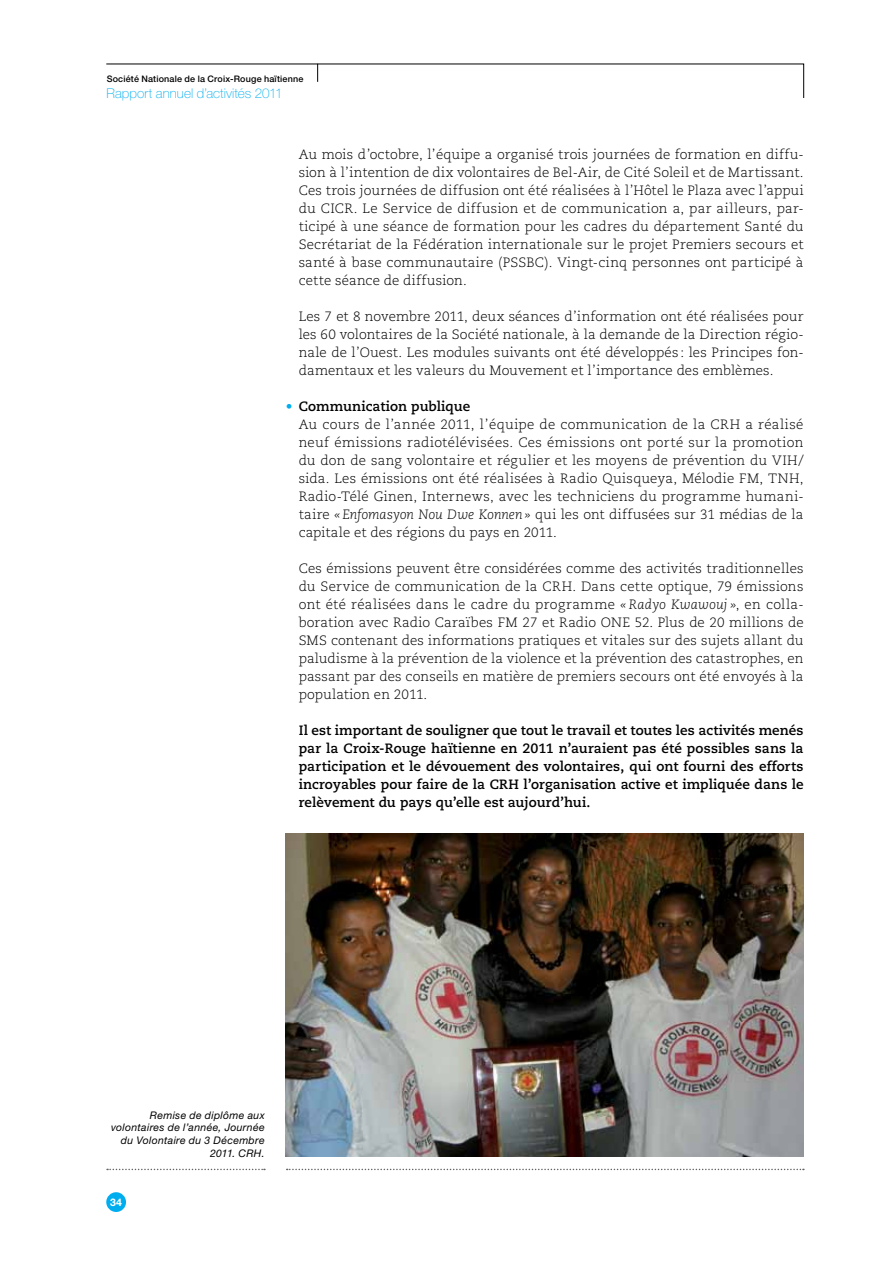
<style>
.page{position:relative;width:893px;height:1263px;background:#fff}
.page>*{position:absolute;margin:0;border:0;box-sizing:border-box;transform-origin:0 0}
.t1{font:300 13.5px/18px "Caecilia";letter-spacing:.01em;color:#000;text-align:justify}
.t2{font:700 13.5px/18px "Caecilia LT Std";color:#000;text-align:justify}
.t3{font:100 13.5px "Helvetica Neue";letter-spacing:.005em;color:#00aeef}
.t4{font:italic 10.5px/12.6px "Helvetica Neue";letter-spacing:.03em;color:#000;text-align:right}
.t5{font:700 10.5px "Helvetica Neue";color:#fff}
.t6{font:500 9px "Helvetica Neue";letter-spacing:.02em;color:#000}
.s1{font-weight:300;color:#00aeef}
.s2{font-family:"Caecilia LT Std";font-style:italic}
</style>
<div class="page">
<svg style="left:107px;top:1169px;width:158px;height:1px"></svg>
<svg style="left:287px;top:1169px;width:517px;height:1px"></svg>
<div style="left:106px;top:1192px;width:20px;height:20px;background:#00aeef;border-radius:50%"></div>
<svg style="left:106px;top:64px;width:698px;height:34px"></svg>
<img style="left:286px;top:834px;width:518px;height:323px">
<p class="t6" style="left:107px;top:73px;width:198px">Société Nationale de la Croix-Rouge haïtienne</p>
<p class="t3" style="left:107px;top:86px;width:178px">Rapport annuel d’activités 2011</p>
<p class="t1" style="left:299px;top:145px;width:506px">Au mois d’octobre, l’équipe a organisé trois journées de formation en diffu&shy;sion à l’intention de dix volontaires de Bel-Air, de Cité Soleil et de Martissant.<br>Ces trois journées de diffusion ont été réalisées à l’Hôtel le Plaza avec l’appui du CICR. Le Service de diffusion et de communication a, par ailleurs, par&shy;ticipé à une séance de formation pour les cadres du département Santé du Secrétariat de la Fédération internationale sur le projet Premiers secours et santé à base communautaire (PSSBC). Vingt-cinq personnes ont participé à cette séance de diffusion.</p>
<p class="t1" style="left:299px;top:307px;width:506px">Les 7 et 8 novembre 2011, deux séances d’information ont été réalisées pour les 60 volontaires de la Société nationale, à la demande de la Direction régio&shy;nale de l’Ouest. Les modules suivants ont été développés : les Principes fon&shy;damentaux et les valeurs du Mouvement et l’importance des emblèmes.</p>
<p class="t2" style="left:286px;top:397px;width:186px"><span class="s1">•</span> Communication publique</p>
<p class="t1" style="left:299px;top:415px;width:506px">Au cours de l’année 2011, l’équipe de communication de la CRH a réalisé neuf émissions radiotélévisées. Ces émissions ont porté sur la promotion du don de sang volontaire et régulier et les moyens de prévention du VIH/ sida. Les émissions ont été réalisées à Radio Quisqueya, Mélodie FM, TNH, Radio-Télé Ginen, Internews, avec les techniciens du programme humani&shy;taire <span class="s2">«Enfomasyon Nou Dwe Konnen»</span> qui les ont diffusées sur 31 médias de la capitale et des régions du pays en 2011.</p>
<p class="t1" style="left:299px;top:559px;width:506px">Ces émissions peuvent être considérées comme des activités traditionnelles du Service de communication de la CRH. Dans cette optique, 79 émissions ont été réalisées dans le cadre du programme <span class="s2">« Radyo Kwawouj »</span>, en colla&shy;boration avec Radio Caraïbes FM 27 et Radio ONE 52. Plus de 20 millions de SMS contenant des informations pratiques et vitales sur des sujets allant du paludisme à la prévention de la violence et la prévention des catastrophes, en passant par des conseils en matière de premiers secours ont été envoyés à la population en 2011.</p>
<p class="t2" style="left:299px;top:721px;width:506px">Il est important de souligner que tout le travail et toutes les activités menés par la Croix-Rouge haïtienne en 2011 n’auraient pas été possibles sans la participation et le dévouement des volontaires, qui ont fourni des efforts incroyables pour faire de la CRH l’organisation active et impliquée dans le relèvement du pays qu’elle est aujourd’hui.</p>
<p class="t4" style="left:111px;top:1109px;width:155px">Remise de diplôme aux volontaires de l’année, Journée du Volontaire du 3 Décembre<br>2011. CRH.</p>
<p class="t5" style="left:110px;top:1196px;width:13px">34</p>
</div>
